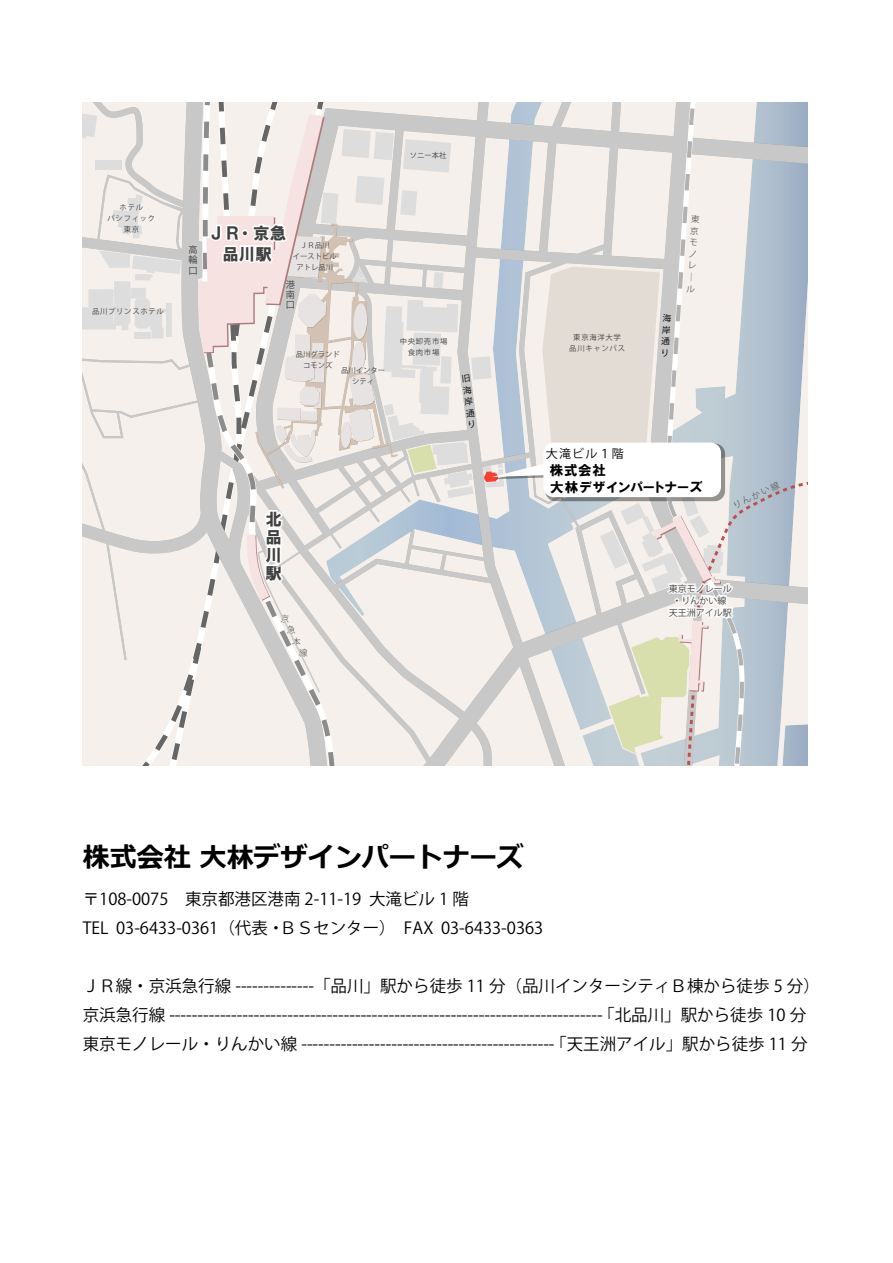
<style>
.page{position:relative;width:893px;height:1263px;background:#fff}
.page>*{position:absolute;margin:0;border:0;box-sizing:border-box;transform-origin:0 0}
.t1{font:700 27px "Meiryo";color:#000}
.t2{font:16.5px/28.8px "Koz Go Pro";color:#000}
.t3{font:16.5px/18px "HG Soei Kakugothic UB";color:#3f3f3f;text-align:center}
.t4{font:13.5px/16.5px "HGP Soei Kakugothic UB";letter-spacing:.075em;color:#000}
.t5{font:12px "Koz Go Pr 6 N";letter-spacing:.1em;color:#000}
.t6{font:9.15px/10.1px "Koz Go Pro";color:#3f3f3f;text-align:justify}
.t7{font:9px/12px "Koz Go Pro";color:#3f3f3f;text-align:center}
.t8{font:8.7px/11.6px "Koz Go Pro";color:#666;text-align:justify}
.t9{font:8.7px/11.6px "Koz Go Pro";color:#000;text-align:justify}
.t10{font:7.35px/10.9px "Koz Go Pro";letter-spacing:.1em;color:#3f3f3f;text-align:center}
.t11{font:7.35px/10.9px "Koz Go Pro";color:#3f3f3f;text-align:center}
</style>
<div class="page">
<svg style="left:83px;top:103px;width:724px;height:663px;background:#e0dfdd"></svg>
<p class="t10" style="left:108px;top:202px;width:49px">ホテル<br>パシフィック東京</p>
<p class="t10" style="left:92px;top:306px;width:73px">品川プリンスホテル</p>
<p class="t10" style="left:410px;top:150px;width:38px">ソニー本社</p>
<p class="t6" style="left:188px;top:245px;width:11px">高輪口</p>
<p class="t3" style="left:208px;top:222px;width:80px;line-height:21px">ＪＲ・京急品川駅</p>
<p class="t11" style="left:293px;top:240px;width:46px">ＪＲ品川<br>イーストビルアトレ品川</p>
<p class="t6" style="left:286px;top:280px;width:11px">港南口</p>
<p class="t11" style="left:296px;top:349px;width:46px">品川グランドコモンズ</p>
<p class="t11" style="left:341px;top:365px;width:46px">品川インターシティ</p>
<p class="t3" style="left:265px;top:510px;width:18px;text-align:justify">北品川駅</p>
<p class="t8" style="left:274px;top:613px;width:23px;text-align:center">京<br>　 急</p>
<p class="t10" style="left:400px;top:336px;width:49px">中央卸売市場食肉市場</p>
<p class="t10" style="left:569px;top:332px;width:57px">東京海洋大学品川キャンパス</p>
<p class="t9" style="left:461px;top:374px;width:11px;rotate:-7deg">旧海岸通り</p>
<p class="t9" style="left:663px;top:312px;width:10px;rotate:3deg">海岸通り</p>
<p class="t8" style="left:691px;top:214px;width:10px;rotate:4deg">東京モノレ｜ル</p>
<p class="t5" style="left:546px;top:447px;width:79px">大滝ビル１階</p>
<p class="t4" style="left:550px;top:462px;width:154px">株式会社<br>大林デザインパートナーズ</p>
<p class="t8" style="left:731px;top:501px;width:52px;rotate:-25deg">りんかい線</p>
<p class="t7" style="left:669px;top:583px;width:64px">東京モノレール・りんかい線天王洲アイル駅</p>
<h1 class="t1" style="left:83px;top:838px;width:442px">株式会社 大林デザインパートナーズ</h1>
<p class="t2" style="left:83px;top:885px;width:462px">〒108-0075　東京都港区港南 2-11-19 大滝ビル 1 階<br>TEL 03-6433-0361（代表・ＢＳセンター）　FAX 03-6433-0363</p>
<p class="t2" style="left:83px;top:972px;width:739px">ＪＲ線・京浜急行線 --------------「品川」駅から徒歩 11 分（品川インターシティＢ棟から徒歩 5 分）京浜急行線 ----------------------------------------------------------------------------- 「北品川」駅から徒歩 10 分東京モノレール・りんかい線 --------------------------------------------- 「天王洲アイル」駅から徒歩 11 分</p>
</div>
